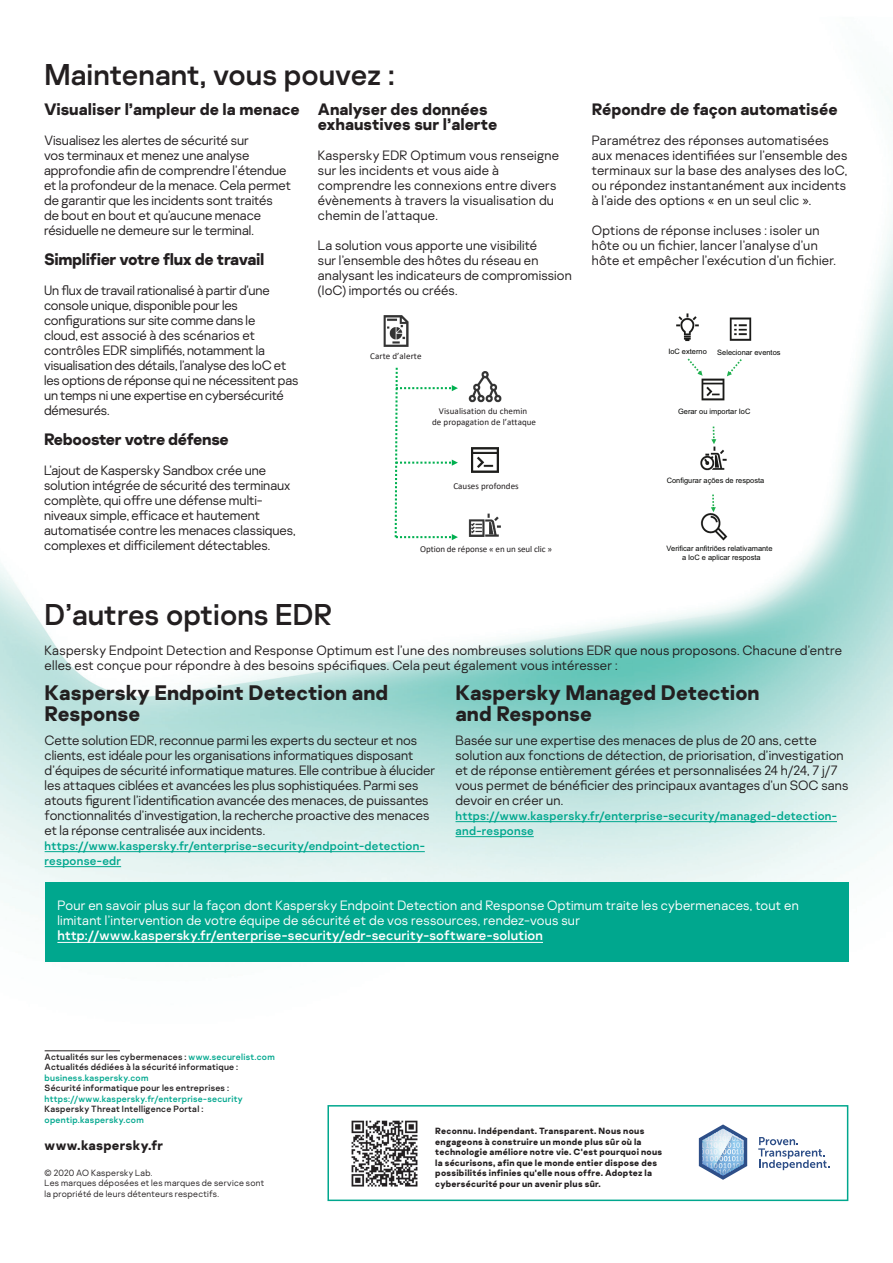
<style>
.page{position:relative;width:893px;height:1263px;background:#fff}
.page>*{position:absolute;margin:0;border:0;box-sizing:border-box;transform-origin:0 0}
.t1{font:30px "Kaspersky Sans";color:#231f20}
.t2{font:700 21px/21px "Kaspersky Sans";color:#231f20}
.t3{font:700 16.5px/15px "Kaspersky Sans";color:#231f20}
.t4{font:700 16.5px "Kaspersky Sans";letter-spacing:-.02em;color:#231f20}
.t5{font:300 13.5px/15px "Kaspersky Sans";color:#231f20}
.t6{font:300 13.5px/15px "Kaspersky Sans";letter-spacing:.02em;color:#231f20}
.t7{font:300 13.5px/15px "Kaspersky Sans";letter-spacing:.015em;color:#fff}
.t8{font:13.5px "Kaspersky Sans";letter-spacing:.015em;color:#fff}
.t9{font:700 13.5px "Kaspersky Sans";letter-spacing:.015em;color:#231f20}
.t10{font:12px/15px "Kaspersky Sans";letter-spacing:.02em;color:#00a78e}
.t11{font:700 9px/10.5px "Kaspersky Sans";letter-spacing:.03em;color:#231f20}
.t12{font:9px/10.5px "Kaspersky Sans";letter-spacing:.03em;color:#231f20}
.t13{font:300 9px/10.5px "Kaspersky Sans";letter-spacing:.03em;color:#231f20}
.t14{font:9px/10.8px "Calibri";letter-spacing:.005em;color:#231f20;text-align:center}
.t15{font:9px "Kaspersky Sans";letter-spacing:.03em;color:#00a78e}
.t16{font:7.5px/9px "Arial";color:#040503;text-align:center}
.s1{color:#00a78e}
</style>
<div class="page">
<img style="left:0;top:88px;width:893px;height:1114px">
<hr style="left:45px;top:1050px;width:75px;height:1px;background:#231f20">
<div style="left:327px;top:1105px;width:521px;height:96px;border:2px solid #00a78e"></div>
<img style="left:348px;top:1117px;width:72px;height:72px">
<svg style="left:699px;top:1124px;width:48px;height:56px"></svg>
<svg style="left:758px;top:1137px;width:71px;height:33px"></svg>
<div style="left:634px;top:303px;width:153px;height:262px;background:#fff"></div>
<img style="left:729px;top:317px;width:23px;height:24px">
<img style="left:701px;top:375px;width:27px;height:26px">
<svg style="left:688px;top:359px;width:14px;height:17px"></svg>
<svg style="left:727px;top:359px;width:15px;height:17px"></svg>
<img style="left:700px;top:446px;width:27px;height:25px">
<svg style="left:711px;top:427px;width:5px;height:17px"></svg>
<img style="left:700px;top:513px;width:28px;height:28px">
<svg style="left:711px;top:494px;width:5px;height:18px"></svg>
<img style="left:676px;top:313px;width:23px;height:29px">
<div style="left:45px;top:882px;width:803px;height:80px;background:#00a78e"></div>
<hr style="left:57px;top:942px;width:486px;height:1px;background:#fff">
<hr style="left:45px;top:851px;width:380px;height:1px;background:#00a78e">
<hr style="left:45px;top:866px;width:76px;height:1px;background:#00a78e">
<hr style="left:455px;top:821px;width:382px;height:1px;background:#00a78e">
<hr style="left:455px;top:836px;width:79px;height:1px;background:#00a78e">
<div style="left:369px;top:311px;width:191px;height:267px;background:#fff"></div>
<img style="left:468px;top:513px;width:33px;height:24px">
<img style="left:471px;top:447px;width:28px;height:26px">
<img style="left:383px;top:315px;width:26px;height:32px">
<img style="left:468px;top:371px;width:34px;height:32px">
<svg style="left:394px;top:367px;width:64px;height:173px"></svg>
<h1 class="t1" style="left:45px;top:56px;width:352px">Maintenant, vous pouvez :</h1>
<p class="t3" style="left:44px;top:102px;width:257px">Visualiser l’ampleur de la menace</p>
<p class="t5" style="left:44px;top:133px;width:249px">Visualisez les alertes de sécurité sur<br>vos terminaux et menez une analyse approfondie afin de comprendre l’étendue et la profondeur de la menace. Cela permet de garantir que les incidents sont traités<br>de bout en bout et qu’aucune menace résiduelle ne demeure sur le terminal.</p>
<p class="t4" style="left:44px;top:249px;width:222px">Simplifier votre flux de travail</p>
<p class="t5" style="left:44px;top:283px;width:256px">Un flux de travail rationalisé à partir d’une console unique, disponible pour les configurations sur site comme dans le<br>cloud, est associé à des scénarios et contrôles EDR simplifiés, notamment la visualisation des détails, l’analyse des IoC et les options de réponse qui ne nécessitent pas un temps ni une expertise en cybersécurité démesurés.</p>
<p class="t4" style="left:44px;top:429px;width:186px">Rebooster votre défense</p>
<p class="t5" style="left:44px;top:463px;width:253px">L’ajout de Kaspersky Sandbox crée une solution intégrée de sécurité des terminaux complète, qui offre une défense multi&shy;niveaux simple, efficace et hautement automatisée contre les menaces classiques, complexes et difficilement détectables.</p>
<p class="t3" style="left:318px;top:102px;width:181px">Analyser des données exhaustives sur l’alerte</p>
<p class="t6" style="left:318px;top:148px;width:243px">Kaspersky EDR Optimum vous renseigne sur les incidents et vous aide à comprendre les connexions entre divers évènements à travers la visualisation du chemin de l’attaque.</p>
<p class="t5" style="left:318px;top:238px;width:255px">La solution vous apporte une visibilité<br>sur l’ensemble des hôtes du réseau en analysant les indicateurs de compromission (IoC) importés ou créés.</p>
<p class="t14" style="left:370px;top:350px;width:53px">Carte d’alerte</p>
<p class="t14" style="left:432px;top:405px;width:105px">Visualisation du chemin<br>de propagation de l’attaque</p>
<p class="t14" style="left:453px;top:480px;width:67px">Causes profondes</p>
<p class="t14" style="left:420px;top:543px;width:133px">Option de réponse « en un seul clic »</p>
<p class="t3" style="left:592px;top:102px;width:247px">Répondre de façon automatisée</p>
<p class="t6" style="left:592px;top:133px;width:257px">Paramétrez des réponses automatisées aux menaces identifiées sur l’ensemble des terminaux sur la base des analyses des IoC, ou répondez instantanément aux incidents à l’aide des options « en un seul clic ».</p>
<p class="t6" style="left:592px;top:223px;width:246px">Options de réponse incluses : isoler un hôte ou un fichier, lancer l’analyse d’un hôte et empêcher l’exécution d’un fichier.</p>
<p class="t16" style="left:668px;top:347px;width:40px">IoC externo</p>
<p class="t16" style="left:717px;top:348px;width:65px">Selecionar eventos</p>
<p class="t16" style="left:678px;top:407px;width:74px">Gerar ou importar IoC</p>
<p class="t16" style="left:667px;top:476px;width:99px">Configurar ações de resposta</p>
<p class="t16" style="left:667px;top:544px;width:107px">Verificar anfitriões relativamante a IoC e aplicar resposta</p>
<h1 class="t1" style="left:45px;top:596px;width:289px">D’autres options EDR</h1>
<p class="t6" style="left:45px;top:643px;width:799px">Kaspersky Endpoint Detection and Response Optimum est l’une des nombreuses solutions EDR que nous proposons. Chacune d’entre elles est conçue pour répondre à des besoins spécifiques. Cela peut également vous intéresser :</p>
<h2 class="t2" style="left:45px;top:682px;width:345px">Kaspersky Endpoint Detection and<br>Response</h2>
<p class="t5" style="left:45px;top:733px;width:392px">Cette solution EDR, reconnue parmi les experts du secteur et nos clients, est idéale pour les organisations informatiques disposant d’équipes de sécurité informatique matures. Elle contribue à élucider les attaques ciblées et avancées les plus sophistiquées. Parmi ses atouts figurent l’identification avancée des menaces, de puissantes fonctionnalités d’investigation, la recherche proactive des menaces et la réponse centralisée aux incidents.</p>
<p class="t10" style="left:45px;top:838px;width:382px">https://www.kaspersky.fr/enterprise-security/endpoint-detection&shy;response-edr</p>
<h2 class="t2" style="left:455px;top:682px;width:306px">Kaspersky Managed Detection and Response</h2>
<p class="t5" style="left:455px;top:733px;width:394px">Basée sur une expertise des menaces de plus de 20 ans, cette solution aux fonctions de détection, de priorisation, d’investigation et de réponse entièrement gérées et personnalisées 24 h/24, 7 j/7 vous permet de bénéficier des principaux avantages d’un SOC sans devoir en créer un.</p>
<p class="t10" style="left:455px;top:808px;width:383px">https://www.kaspersky.fr/enterprise-security/managed-detection&shy;and-response</p>
<p class="t7" style="left:57px;top:898px;width:743px">Pour en savoir plus sur la façon dont Kaspersky Endpoint Detection and Response Optimum traite les cybermenaces, tout en limitant l’intervention de votre équipe de sécurité et de vos ressources, rendez-vous sur</p>
<p class="t8" style="left:57px;top:927px;width:487px">http://www.kaspersky.fr/enterprise-security/edr-security-software-solution</p>
<p class="t12" style="left:45px;top:1051px;width:232px">Actualités sur les cybermenaces : <span class="s1">www.securelist.com<br></span>Actualités dédiées à la sécurité informatique :</p>
<p class="t15" style="left:45px;top:1072px;width:105px">business.kaspersky.com</p>
<p class="t12" style="left:45px;top:1083px;width:186px">Sécurité informatique pour les entreprises :</p>
<p class="t15" style="left:45px;top:1093px;width:200px">https://www.kaspersky.fr/enterprise-security</p>
<p class="t12" style="left:45px;top:1104px;width:160px">Kaspersky Threat Intelligence Portal :</p>
<p class="t15" style="left:45px;top:1114px;width:101px">opentip.kaspersky.com</p>
<p class="t9" style="left:45px;top:1137px;width:120px">www.kaspersky.fr</p>
<p class="t13" style="left:45px;top:1167px;width:221px">© 2020 AO Kaspersky Lab.<br>Les marques déposées et les marques de service sont la propriété de leurs détenteurs respectifs.</p>
<p class="t11" style="left:435px;top:1126px;width:228px">Reconnu. Indépendant. Transparent. Nous nous engageons à construire un monde plus sûr où la technologie améliore notre vie. C'est pourquoi nous la sécurisons, afin que le monde entier dispose des possibilités infinies qu'elle nous offre. Adoptez la cybersécurité pour un avenir plus sûr.</p>
</div>
